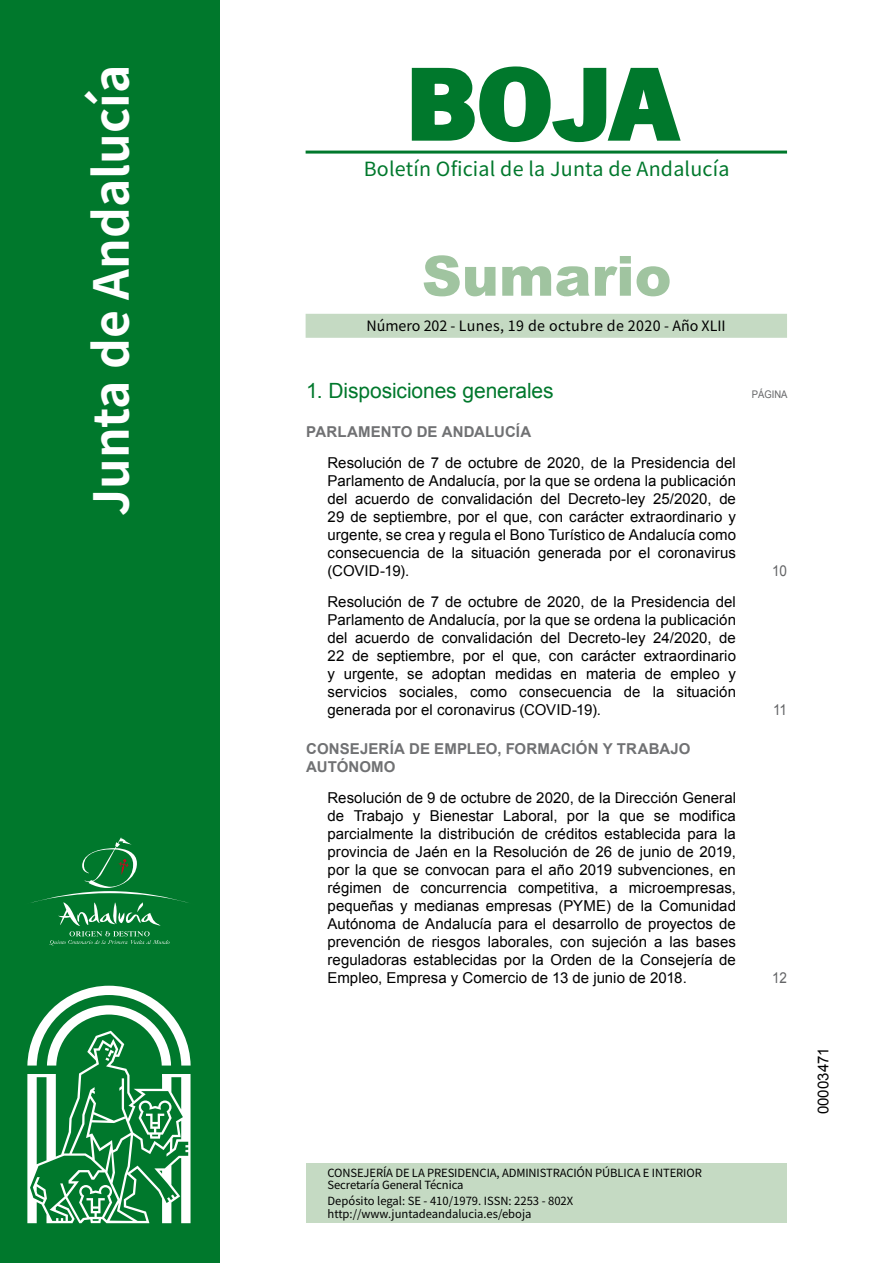
<style>
.page{position:relative;width:893px;height:1263px;background:#fff}
.page>*{position:absolute;margin:0;border:0;box-sizing:border-box;transform-origin:0 0}
.t1{font:700 105px "News Got T";color:#00782c;scale:1.14 1}
.t2{font:900 55.5px "Arial";color:#a0c4a0}
.t3{font:700 48px "Noto Sans HK";color:#fff}
.t4{font:21px "Arial";letter-spacing:-.005em;color:#00782c}
.t5{font:19.5px "Noto Sans HK";letter-spacing:.01em;color:#00782c}
.t6{font:15px/18px "Arial";color:#000;text-align:justify}
.t7{font:700 15px/18px "Arial";letter-spacing:.01em;color:#707173}
.t8{font:15px "Arial";color:#646567;scale:.9 1}
.t9{font:14.25px "Noto Sans HK";letter-spacing:.015em;color:#000}
.t10{font:11.25px/12px "Noto Sans HK";letter-spacing:-.01em;color:#000}
.t11{font:10.5px "Arial";color:#646567;scale:.9 1}
</style>
<div class="page">
<hr style="left:305px;top:151px;width:482px;height:3px;background:#00782c">
<div style="left:305px;top:314px;width:482px;height:24px;background:#c5dac3"></div>
<div style="left:0;top:0;width:219px;height:1263px;background:#00782c"></div>
<svg style="left:411px;top:66px;width:270px;height:77px"></svg>
<svg style="left:31px;top:837px;width:158px;height:108px"></svg>
<div style="left:306px;top:1164px;width:481px;height:59px;background:#c5dac3"></div>
<svg style="left:27px;top:986px;width:164px;height:237px"></svg>
<h3 class="t3" style="left:84px;top:516px;width:453px;rotate:-90deg">Junta de Andalucía</h3>
<h1 class="t1" style="left:405px;top:42px;width:240px">BOJA</h1>
<h3 class="t5" style="left:364px;top:158px;width:367px">Boletín Oficial de la Junta de Andalucía</h3>
<h2 class="t2" style="left:422px;top:236px;width:251px">Sumario</h2>
<p class="t9" style="left:366px;top:318px;width:361px">Número 202 - Lunes, 19 de octubre de 2020 - Año XLII</p>
<h3 class="t4" style="left:306px;top:377px;width:249px">1. Disposiciones generales</h3>
<p class="t11" style="left:751px;top:388px;width:41px">PÁGINA</p>
<p class="t7" style="left:306px;top:424px;width:226px">PARLAMENTO DE ANDALUCÍA</p>
<p class="t6" style="left:327px;top:454px;width:410px">Resolución de 7 de octubre de 2020, de la Presidencia del Parlamento de Andalucía, por la que se ordena la publicación del acuerdo de convalidación del Decreto-ley 25/2020, de 29 de septiembre, por el que, con carácter extraordinario y urgente, se crea y regula el Bono Turístico de Andalucía como consecuencia de la situación generada por el coronavirus (COVID-19).</p>
<p class="t8" style="left:772px;top:561px;width:18px">10</p>
<p class="t6" style="left:327px;top:593px;width:410px">Resolución de 7 de octubre de 2020, de la Presidencia del Parlamento de Andalucía, por la que se ordena la publicación del acuerdo de convalidación del Decreto-ley 24/2020, de 22 de septiembre, por el que, con carácter extraordinario y urgente, se adoptan medidas en materia de empleo y servicios sociales, como consecuencia de la situación generada por el coronavirus (COVID-19).</p>
<p class="t7" style="left:306px;top:740px;width:386px">CONSEJERÍA DE EMPLEO, FORMACIÓN Y TRABAJO<br>AUTÓNOMO</p>
<p class="t6" style="left:327px;top:789px;width:410px">Resolución de 9 de octubre de 2020, de la Dirección General de Trabajo y Bienestar Laboral, por la que se modifica parcialmente la distribución de créditos establecida para la provincia de Jaén en la Resolución de 26 de junio de 2019, por la que se convocan para el año 2019 subvenciones, en régimen de concurrencia competitiva, a microempresas, pequeñas y medianas empresas (PYME) de la Comunidad Autónoma de Andalucía para el desarrollo de proyectos de prevención de riesgos laborales, con sujeción a las bases reguladoras establecidas por la Orden de la Consejería de Empleo, Empresa y Comercio de 13 de junio de 2018.</p>
<p class="t8" style="left:773px;top:700px;width:17px">11</p>
<p class="t8" style="left:772px;top:968px;width:18px">12</p>
<p class="t10" style="left:327px;top:1167px;width:376px">CONSEJERÍA DE LA PRESIDENCIA, ADMINISTRACIÓN PÚBLICA E INTERIOR<br>Secretaría General Técnica</p>
<p class="t10" style="left:327px;top:1194px;width:247px;line-height:13.5px">Depósito legal: SE - 410/1979. ISSN: 2253 - 802X http://www.juntadeandalucia.es/eboja</p>
<p class="t6" style="left:814px;top:1114px;width:68px;rotate:-90deg">00003471</p>
</div>
